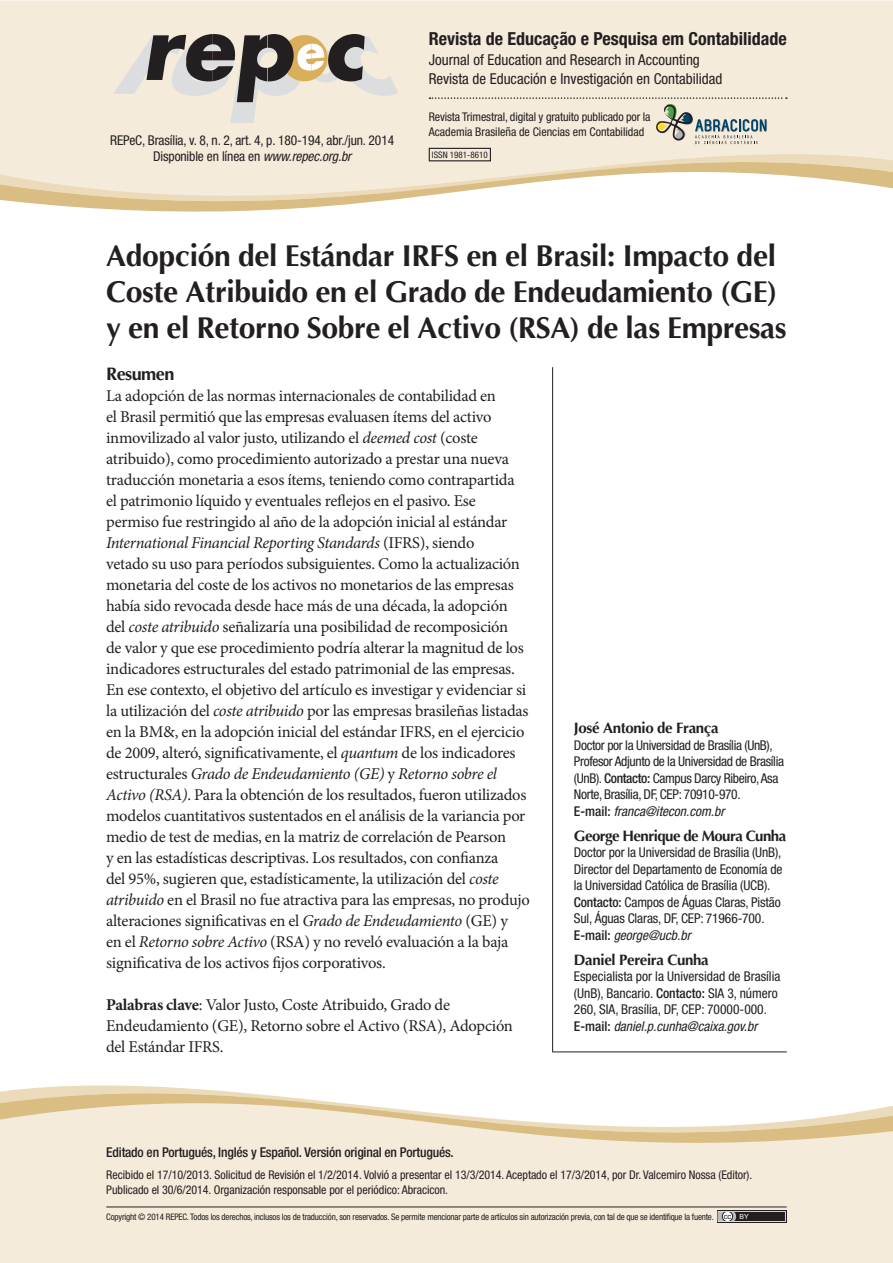
<style>
.page{position:relative;width:893px;height:1263px;background:#fff}
.page>*{position:absolute;margin:0;border:0;box-sizing:border-box;transform-origin:0 0}
.t1{font:700 30px/36px "Optima";letter-spacing:-.01em;color:#231f20}
.t2{font:700 condensed 18px "Helvetica Neue";color:#231f20}
.t3{font:700 18px "Optima";letter-spacing:-.025em;color:#231f20}
.t4{font:16.5px/21px "Minion Pro";letter-spacing:-.015em;color:#231f20}
.t5{font:condensed 15px/19.5px "Helvetica Neue";color:#231f20}
.t6{font:700 15px "Optima";letter-spacing:-.02em;color:#231f20}
.t7{font:condensed 13.5px/16.5px "Helvetica Neue";letter-spacing:-.01em;color:#231f20}
.t8{font:500 condensed 13.5px "Helvetica Neue";letter-spacing:-.015em;color:#231f20}
.t9{font:condensed 12px/15px "Helvetica Neue";letter-spacing:-.005em;color:#231f20}
.t10{font:condensed 9px "Helvetica Neue";letter-spacing:-.02em;color:#231f20}
.t11{font:condensed 9px "Helvetica Neue";color:#231f20}
.s1{font-style:italic}
.s2{font-weight:700}
.s3{font-weight:500}
.s4{font-family:"Arial";font-stretch:normal;font-size:7.05px;color:#fff}
</style>
<div class="page">
<div style="left:0;top:1px;width:893px;height:126px;background:#f4ebda"></div>
<div style="left:0;top:1179px;width:893px;height:84px;background:#f4ebda"></div>
<svg style="left:0;top:129px;width:893px;height:83px;fill:#f4ebda"></svg>
<svg style="left:0;top:1085px;width:893px;height:94px;fill:#f4ebda"></svg>
<hr style="left:106px;top:1206px;width:681px;height:1px;background:#231f20">
<div style="left:717px;top:1210px;width:70px;height:13px;background:#231f20"></div>
<svg style="left:718px;top:1211px;width:68px;height:11px"></svg>
<svg style="left:113px;top:33px;width:285px;height:90px;background:#c0b9ad"></svg>
<div style="left:429px;top:148px;width:62px;height:13px;border:1px solid #231f20"></div>
<svg style="left:429px;top:97px;width:358px;height:47px;background:#e4dece"></svg>
<hr style="left:552px;top:367px;width:1px;height:685px;background:#231f20">
<hr style="left:553px;top:1051px;width:233px;height:1px;background:#231f20">
<p class="t7" style="left:110px;top:132px;width:285px;text-align:center">REPeC, Brasília, v. 8, n. 2, art. 4, p. 180-194, abr./jun. 2014<br>Disponible en línea en <span class="s1">www.repec.org.br</span></p>
<p class="t2" style="left:429px;top:28px;width:359px">Revista de Educação e Pesquisa em Contabilidade</p>
<p class="t5" style="left:429px;top:50px;width:295px">Journal of Education and Research in Accounting<br>Revista de Educación e Investigación en Contabilidad</p>
<p class="t9" style="left:429px;top:109px;width:223px">Revista Trimestral, digital y gratuito publicado por la<br>Academia Brasileña de Ciencias em Contabilidad</p>
<p class="t11" style="left:432px;top:150px;width:57px">ISSN 1981-8610</p>
<h1 class="t1" style="left:106px;top:238px;width:682px">Adopción del Estándar IRFS en el Brasil: Impacto del<br>Coste Atribuido en el Grado de Endeudamiento (GE) y en el Retorno Sobre el Activo (RSA) de las Empresas</h1>
<p class="t3" style="left:106px;top:362px;width:70px">Resumen</p>
<p class="t4" style="left:106px;top:385px;width:425px">La adopción de las normas internacionales de contabilidad en<br>el Brasil permitió que las empresas evaluasen ítems del activo inmovilizado al valor justo, utilizando el <span class="s1">deemed cost</span> (coste atribuido), como procedimiento autorizado a prestar una nueva traducción monetaria a esos ítems, teniendo como contrapartida<br>el patrimonio líquido y eventuales reflejos en el pasivo. Ese permiso fue restringido al año de la adopción inicial al estándar <span class="s1">International Financial Reporting Standards</span> (IFRS), siendo<br>vetado su uso para períodos subsiguientes. Como la actualización monetaria del coste de los activos no monetarios de las empresas había sido revocada desde hace más de una década, la adopción del <span class="s1">coste atribuido</span> señalizaría una posibilidad de recomposición<br>de valor y que ese procedimiento podría alterar la magnitud de los indicadores estructurales del estado patrimonial de las empresas.<br>En ese contexto, el objetivo del artículo es investigar y evidenciar si la utilización del <span class="s1">coste atribuido</span> por las empresas brasileñas listadas en la BM&amp;, en la adopción inicial del estándar IFRS, en el ejercicio de 2009, alteró, significativamente, el <span class="s1">quantum</span> de los indicadores estructurales <span class="s1">Grado de Endeudamiento (GE)</span> y <span class="s1">Retorno sobre el Activo (RSA)</span>. Para la obtención de los resultados, fueron utilizados modelos cuantitativos sustentados en el análisis de la variancia por medio de test de medias, en la matriz de correlación de Pearson<br>y en las estadísticas descriptivas. Los resultados, con confianza<br>del 95%, sugieren que, estadísticamente, la utilización del <span class="s1">coste atribuido</span> en el Brasil no fue atractiva para las empresas, no produjo alteraciones significativas en el <span class="s1">Grado de Endeudamiento</span> (GE) y<br>en el <span class="s1">Retorno sobre Activo</span> (RSA) y no reveló evaluación a la baja significativa de los activos fijos corporativos.</p>
<p class="t4" style="left:106px;top:994px;width:408px"><span class="s2">Palabras clave</span>: Valor Justo, Coste Atribuido, Grado de<br>Endeudamiento (GE), Retorno sobre el Activo (RSA), Adopción del Estándar IFRS.</p>
<p class="t8" style="left:106px;top:1144px;width:349px">Editado en Portugués, Inglés y Español. Versión original en Portugués.</p>
<p class="t6" style="left:574px;top:719px;width:146px">José Antonio de França</p>
<p class="t7" style="left:574px;top:737px;width:212px">Doctor por la Universidad de Brasília (UnB), Profesor Adjunto de la Universidad de Brasília (UnB). <span class="s3">Contacto:</span> Campus Darcy Ribeiro, Asa Norte, Brasília, DF, CEP: 70910-970.<br><span class="s3">E-mail:</span> <span class="s1">franca@itecon.com.br</span></p>
<p class="t6" style="left:574px;top:826px;width:214px">George Henrique de Moura Cunha</p>
<p class="t7" style="left:574px;top:844px;width:210px">Doctor por la Universidad de Brasília (UnB), Director del Departamento de Economía de la Universidad Católica de Brasília (UCB).<br><span class="s3">Contacto:</span> Campos de Águas Claras, Pistão Sul, Águas Claras, DF, CEP: 71966-700.<br><span class="s3">E-mail:</span> <span class="s1">george@ucb.br</span></p>
<p class="t6" style="left:574px;top:950px;width:136px">Daniel Pereira Cunha</p>
<p class="t7" style="left:574px;top:968px;width:208px">Especialista por la Universidad de Brasília (UnB), Bancario. <span class="s3">Contacto:</span> SIA 3, número 260, SIA, Brasília, DF, CEP: 70000-000.<br><span class="s3">E-mail:</span> <span class="s1">daniel.p.cunha@caixa.gov.br</span></p>
<p class="t9" style="left:106px;top:1167px;width:647px">Recibido el 17/10/2013. Solicitud de Revisión el 1/2/2014. Volvió a presentar el 13/3/2014. Aceptado el 17/3/2014, por Dr. Valcemiro Nossa (Editor).<br>Publicado el 30/6/2014. Organización responsable por el periódico: Abracicon.</p>
<p class="t10" style="left:106px;top:1212px;width:644px">Copyright © 2014 REPEC. Todos los derechos, inclusos los de traducción, son reservados. Se permite mencionar parte de artículos sin autorización previa, con tal de que se identifique la fuente. <sup>cc</sup> <span class="s4">BY</span></p>
</div>
